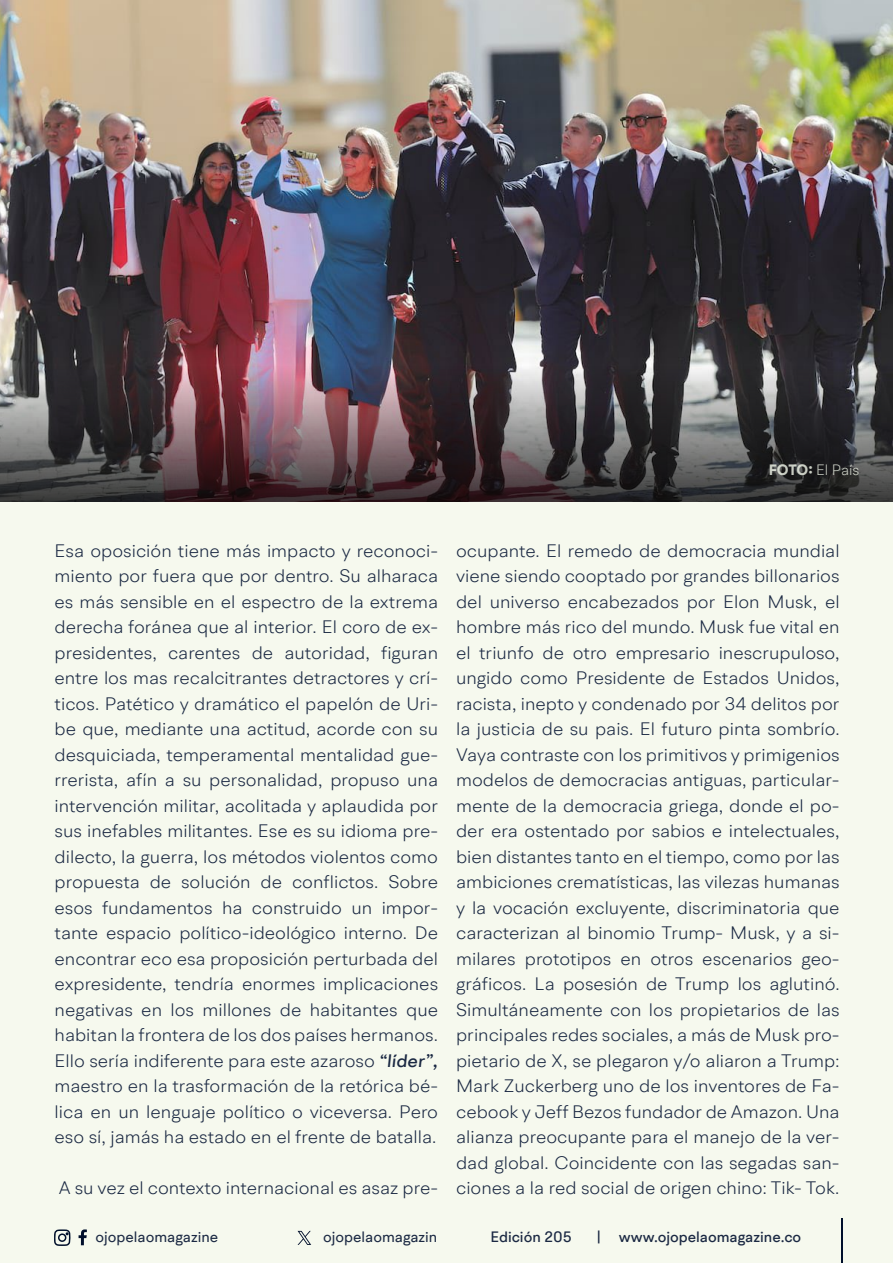
<style>
.page{position:relative;width:893px;height:1263px;background:#f6f9ee}
.page>*{position:absolute;margin:0;border:0;box-sizing:border-box;transform-origin:0 0}
.t1{font:300 18px/25.5px "BR Hendrix";color:#1b2943;text-align:justify;scale:1.04 1}
.t2{font:500 15px "BR Hendrix";color:#1b2943}
.t3{font:15px "BR Hendrix";color:#1b2943}
.t4{font:300 15px "BR Hendrix";color:#f5faed}
.s1{font-weight:700}
.s2{font-weight:500;font-style:italic}
</style>
<div class="page">
<svg style="left:79px;top:1229px;width:8px;height:16px"></svg>
<svg style="left:54px;top:1229px;width:17px;height:17px"></svg>
<hr style="left:841px;top:1219px;width:1px;height:44px;background:#000f2b">
<svg style="left:298px;top:1231px;width:13px;height:14px"></svg>
<img style="left:0;top:0;width:893px;height:365px">
<img style="left:0;top:365px;width:893px;height:136px">
<p class="t4" style="left:769px;top:461px;width:92px"><span class="s1">FOTO:</span> El País</p>
<p class="t1" style="left:55px;top:538px;width:370px">Esa oposición tiene más impacto y reconoci&shy;miento por fuera que por dentro. Su alharaca es más sensible en el espectro de la extrema derecha foránea que al interior. El coro de ex&shy;presidentes, carentes de autoridad, figuran entre los mas recalcitrantes detractores y crí&shy;ticos. Patético y dramático el papelón de Uri&shy;be que, mediante una actitud, acorde con su desquiciada, temperamental mentalidad gue&shy;rrerista, afín a su personalidad, propuso una intervención militar, acolitada y aplaudida por sus inefables militantes. Ese es su idioma pre&shy;dilecto, la guerra, los métodos violentos como propuesta de solución de conflictos. Sobre esos fundamentos ha construido un impor&shy;tante espacio político-ideológico interno. De encontrar eco esa proposición perturbada del expresidente, tendría enormes implicaciones negativas en los millones de habitantes que habitan la frontera de los dos países hermanos.<br>Ello sería indiferente para este azaroso <span class="s2">“líder”, </span>maestro en la trasformación de la retórica bé&shy;lica en un lenguaje político o viceversa. Pero eso sí, jamás ha estado en el frente de batalla.</p>
<p class="t1" style="left:59px;top:1175px;width:366px">A su vez el contexto internacional es asaz pre-</p>
<p class="t1" style="left:456px;top:538px;width:370px">ocupante. El remedo de democracia mundial viene siendo cooptado por grandes billonarios del universo encabezados por Elon Musk, el hombre más rico del mundo. Musk fue vital en el triunfo de otro empresario inescrupuloso, ungido como Presidente de Estados Unidos, racista, inepto y condenado por 34 delitos por la justicia de su pais. El futuro pinta sombrío.<br>Vaya contraste con los primitivos y primigenios modelos de democracias antiguas, particular&shy;mente de la democracia griega, donde el po&shy;der era ostentado por sabios e intelectuales, bien distantes tanto en el tiempo, como por las ambiciones crematísticas, las vilezas humanas y la vocación excluyente, discriminatoria que caracterizan al binomio Trump- Musk, y a si&shy;milares prototipos en otros escenarios geo&shy;gráficos. La posesión de Trump los aglutinó.<br>Simultáneamente con los propietarios de las principales redes sociales, a más de Musk pro&shy;pietario de X, se plegaron y/o aliaron a Trump:<br>Mark Zuckerberg uno de los inventores de Fa&shy;cebook y Jeff Bezos fundador de Amazon. Una alianza preocupante para el manejo de la ver&shy;dad global. Coincidente con las segadas san&shy;ciones a la red social de origen chino: Tik- Tok.</p>
<p class="t3" style="left:96px;top:1227px;width:124px">ojopelaomagazine</p>
<p class="t3" style="left:323px;top:1227px;width:116px">ojopelaomagazin</p>
<p class="t2" style="left:490px;top:1227px;width:83px">Edición 205</p>
<p class="t2" style="left:596px;top:1227px;width:206px">| www.ojopelaomagazine.co</p>
</div>
